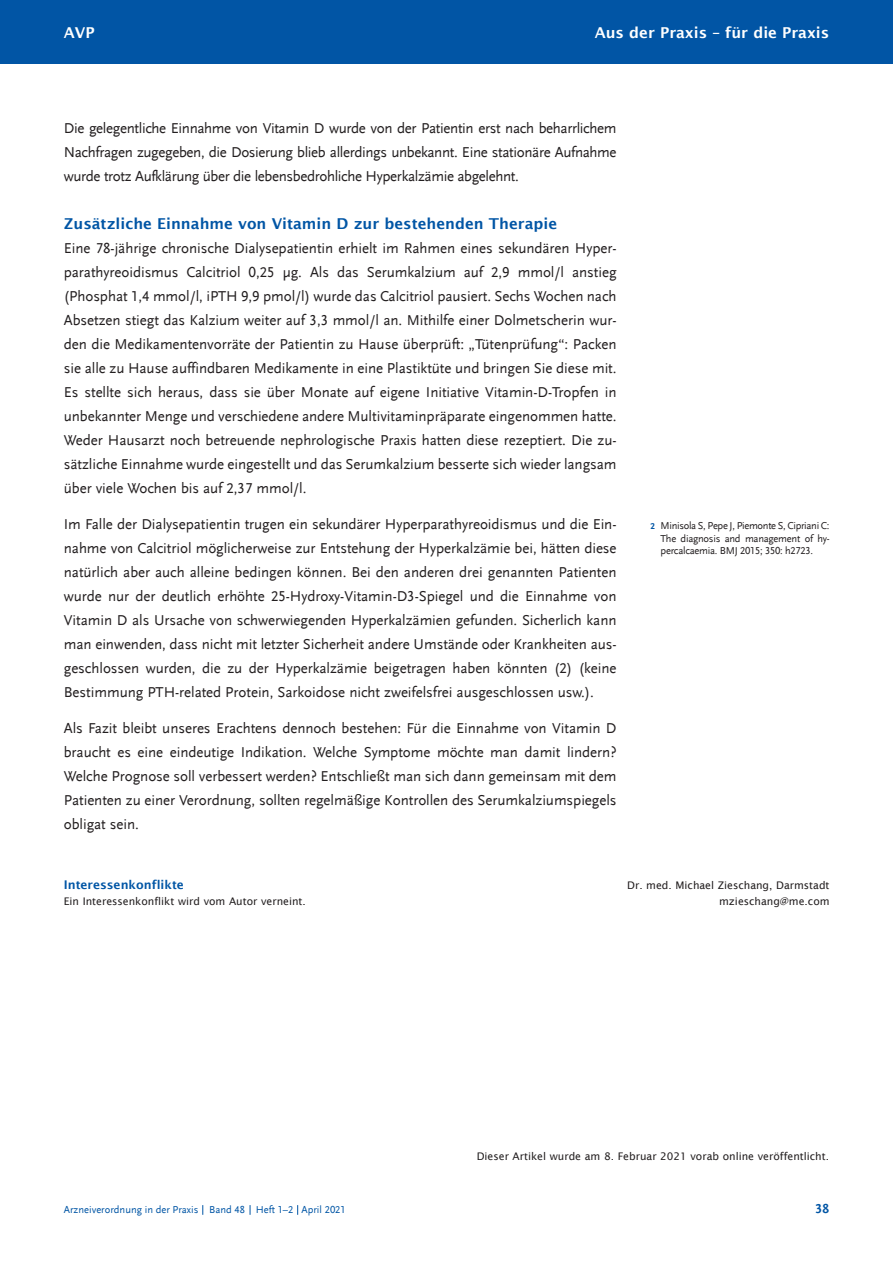
<style>
.page{position:relative;width:893px;height:1263px;background:#fff}
.page>*{position:absolute;margin:0;border:0;box-sizing:border-box;transform-origin:0 0}
.t1{font:15px/24px "Scala Sans LF";letter-spacing:-.005em;color:#231f20;text-align:justify}
.t2{font:600 15px "Lucida Sans";color:#0155a5}
.t3{font:600 15px "Lucida Sans";color:#fff}
.t4{font:700 13.5px "Scala Sans LF";color:#0155a5}
.t5{font:600 12px "Lucida Sans";color:#0155a5}
.t6{font:10.5px "Lucida Sans";color:#231f20}
.t7{font:10.5px/12.6px "Scala Sans LF";letter-spacing:-.025em;color:#231f20;text-align:justify}
.t8{font:10.5px "Scala Sans LF";color:#0155a5}
.s1{font-weight:700;font-size:9px;color:#0155a5}
</style>
<div class="page">
<div style="left:0;top:0;width:893px;height:64px;background:#0155a5"></div>
<p class="t3" style="left:64px;top:24px;width:32px">AVP</p>
<p class="t3" style="left:595px;top:24px;width:236px">Aus der Praxis – für die Praxis</p>
<p class="t1" style="left:64px;top:116px;width:554px">Die gelegentliche Einnahme von Vitamin D wurde von der Patientin erst nach beharrlichem Nachfragen zugegeben, die Dosierung blieb allerdings unbekannt. Eine stationäre Aufnahme wurde trotz Aufklärung über die lebensbedrohliche Hyperkalzämie abgelehnt.</p>
<p class="t2" style="left:64px;top:215px;width:495px">Zusätzliche Einnahme von Vitamin D zur bestehenden Therapie</p>
<p class="t1" style="left:64px;top:236px;width:554px">Eine 78-jährige chronische Dialysepatientin erhielt im Rahmen eines sekundären Hyper - parathyreoidismus Calcitriol 0,25 μg. Als das Serumkalzium auf 2,9 mmol/l anstieg (Phosphat 1,4 mmol/l, iPTH 9,9 pmol/l) wurde das Calcitriol pausiert. Sechs Wochen nach Absetzen stiegt das Kalzium weiter auf 3,3 mmol/l an. Mithilfe einer Dolmetscherin wur&shy;den die Medikamentenvorräte der Patientin zu Hause überprüft: „Tütenprüfung“: Packen sie alle zu Hause auffindbaren Medikamente in eine Plastiktüte und bringen Sie diese mit.<br>Es stellte sich heraus, dass sie über Monate auf eigene Initiative Vitamin-D-Tropfen in unbekannter Menge und verschiedene andere Multivitaminpräparate eingenommen hatte.<br>Weder Hausarzt noch betreuende nephrologische Praxis hatten diese rezeptiert. Die zu - sätz liche Einnahme wurde eingestellt und das Serumkalzium besserte sich wieder langsam über viele Wochen bis auf 2,37 mmol/l.</p>
<p class="t1" style="left:64px;top:512px;width:554px">Im Falle der Dialysepatientin trugen ein sekundärer Hyperparathyreoidismus und die Ein - nahme von Calcitriol möglicherweise zur Entstehung der Hyperkalzämie bei, hätten diese natürlich aber auch alleine bedingen können. Bei den anderen drei genannten Patienten wurde nur der deutlich erhöhte 25-Hydroxy-Vitamin-D3-Spiegel und die Einnahme von Vitamin D als Ursache von schwerwiegenden Hyperkalzämien gefunden. Sicherlich kann man einwenden, dass nicht mit letzter Sicherheit andere Umstände oder Krankheiten aus&shy;geschlossen wurden, die zu der Hyperkalzämie beigetragen haben könnten (2) (keine Bestimmung PTH-related Protein, Sarkoidose nicht zweifelsfrei ausgeschlossen usw.).</p>
<p class="t1" style="left:64px;top:716px;width:554px">Als Fazit bleibt unseres Erachtens dennoch bestehen: Für die Einnahme von Vitamin D braucht es eine eindeutige Indikation. Welche Symptome möchte man damit lindern?<br>Welche Prognose soll verbessert werden? Entschließt man sich dann gemeinsam mit dem Patienten zu einer Verordnung, sollten regelmäßige Kontrollen des Serumkalziumspiegels obligat sein.</p>
<p class="t7" style="left:661px;top:519px;width:171px;text-indent:-10px"><span class="s1">2</span> Minisola S, Pepe J, Piemonte S, Cipriani C:<br>The diagnosis and management of hy&shy;percalcaemia. BMJ 2015; 350: h2723.</p>
<p class="t5" style="left:64px;top:877px;width:122px">Interessenkonflikte</p>
<p class="t6" style="left:64px;top:895px;width:244px">Ein Interessenkonflikt wird vom Autor verneint.</p>
<p class="t6" style="left:627px;top:879px;width:204px">Dr. med. Michael Zieschang, Darmstadt</p>
<p class="t6" style="left:719px;top:894px;width:112px">mzieschang@me.com</p>
<p class="t6" style="left:477px;top:1150px;width:354px">Dieser Artikel wurde am 8. Februar 2021 vorab online veröffentlicht.</p>
<p class="t8" style="left:64px;top:1204px;width:283px">Arzneiverordnung in der Praxis Band 48 Heft 1–2 April 2021</p>
<p class="t4" style="left:816px;top:1201px;width:15px">38</p>
</div>
